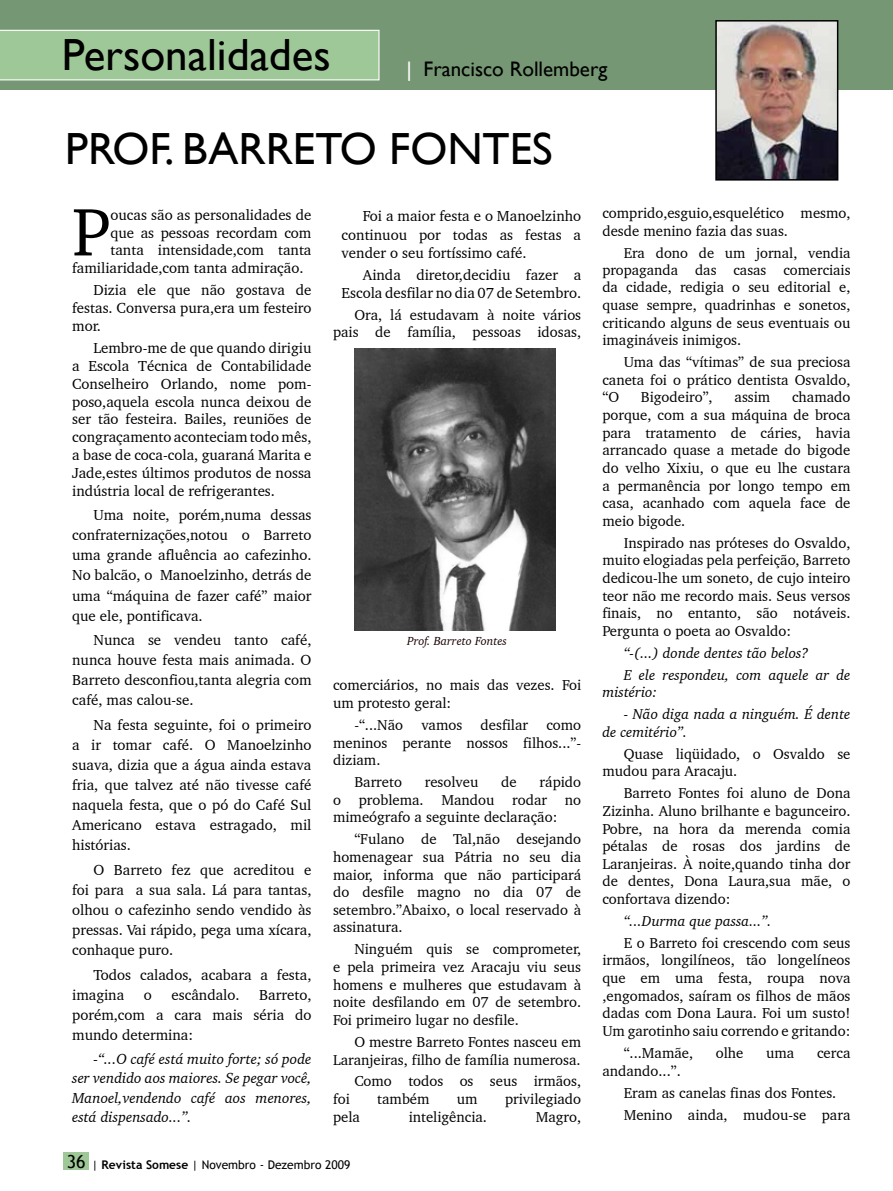
<style>
.page{position:relative;width:893px;height:1191px;background:#fff}
.page>*{position:absolute;margin:0;border:0;box-sizing:border-box;transform-origin:0 0}
.t1{font:68.7px "Charter BT";color:#000}
.t2{font:45px "Gill Sans";color:#000}
.t3{font:21px "Gill Sans";color:#000}
.t4{font:14.85px/20.1px "Charter BT";color:#000;text-align:justify}
.t5{font:italic 14.85px/19.5px "Charter BT";color:#000;text-align:justify}
.t6{font:14.7px/17.7px "Charter BT";color:#000;text-align:justify}
.t7{font:italic 14.7px/21.9px "Charter BT";color:#000}
.t8{font:14.55px/17.5px "Charter BT";color:#000;text-align:justify}
.t9{font:12px "Trebuchet MS";color:#000}
.t10{font:italic 12px "Charter BT";color:#190000}
.s1{color:#fff}
.s2{font-size:18px}
.s3{font-weight:700}
.s4{font-size:14.7px}
</style>
<div class="page">
<div style="left:64px;top:1152px;width:25px;height:17px;background:#9fc898"></div>
<div style="left:0;top:0;width:893px;height:89px;background:#759773"></div>
<div style="left:0;top:30px;width:380px;height:50px;background:#9fc898"></div>
<img style="left:718px;top:23px;width:117px;height:155px">
<div style="left:715px;top:20px;width:123px;height:161px;border:2px solid #000"></div>
<img style="left:355px;top:349px;width:200px;height:281px">
<h2 class="t2" style="left:62px;top:29px;width:270px">Personalidades</h2>
<h3 class="t3" style="left:406px;top:57px;width:202px"><span class="s1">|</span> Francisco Rollemberg</h3>
<h2 class="t2" style="left:65px;top:123px;width:489px">PROF. BARRETO FONTES</h2>
<h1 class="t1" style="left:72px;top:189px;width:40px">P</h1>
<p class="t4" style="left:110px;top:204px;width:202px">oucas são as personalidades de</p>
<p class="t4" style="left:110px;top:222px;width:202px">que as pessoas recordam com</p>
<p class="t4" style="left:110px;top:240px;width:202px">tanta intensidade,com tanta</p>
<p class="t4" style="left:72px;top:258px;width:233px">familiaridade,com tanta admiração.</p>
<p class="t4" style="left:72px;top:281px;width:241px;line-height:17.9px;text-indent:21px">Dizia ele que não gostava de festas. Conversa pura,era um festeiro mor.</p>
<p class="t4" style="left:72px;top:339px;width:241px;line-height:17.9px;text-indent:21px">Lembro-me de que quando dirigiu a Escola Técnica de Contabilidade Conselheiro Orlando, nome pom&shy;poso,aquela escola nunca deixou de ser tão festeira. Bailes, reuniões de congraçamento aconteciam todo mês, a base de coca-cola, guaraná Marita e Jade,estes últimos produtos de nossa indústria local de refrigerantes.</p>
<p class="t4" style="left:72px;top:504px;width:241px;text-indent:21px">Uma noite, porém,numa dessas confraternizações,notou o Barreto uma grande afluência ao cafezinho.<br>No balcão, o Manoelzinho, detrás de uma “máquina de fazer café” maior que ele, pontificava.</p>
<p class="t4" style="left:72px;top:629px;width:241px;text-indent:21px">Nunca se vendeu tanto café, nunca houve festa mais animada. O Barreto desconfiou,tanta alegria com café, mas calou-se.</p>
<p class="t4" style="left:72px;top:714px;width:241px;text-indent:21px">Na festa seguinte, foi o primeiro a ir tomar café. O Manoelzinho suava, dizia que a água ainda estava fria, que talvez até não tivesse café naquela festa, que o pó do Café Sul Americano estava estragado, mil histórias.</p>
<p class="t4" style="left:72px;top:859px;width:241px;text-indent:21px">O Barreto fez que acreditou e foi para a sua sala. Lá para tantas, olhou o cafezinho sendo vendido às pressas. Vai rápido, pega uma xícara, conhaque puro.</p>
<p class="t4" style="left:72px;top:964px;width:241px;text-indent:21px">Todos calados, acabara a festa, imagina</p>
<p class="t4" style="left:144px;top:984px;width:10px">o</p>
<p class="t4" style="left:172px;top:984px;width:70px">escândalo.</p>
<p class="t4" style="left:72px;top:984px;width:241px;text-indent:187px">Barreto, porém,com a cara mais séria do mundo determina:</p>
<p class="t5" style="left:72px;top:1048px;width:241px;text-indent:21px">-“...O café está muito forte; só pode ser vendido aos maiores. Se pegar você, Manoel,vendendo café aos menores, está dispensado...”.</p>
<p class="t4" style="left:342px;top:205px;width:241px;line-height:19.5px;text-align:right">Foi a maior festa e o Manoelzinho continuou por todas as festas a</p>
<p class="t4" style="left:363px;top:242px;width:220px;line-height:22px;text-indent:-21px">vender o seu fortíssimo café.<br>Ainda diretor,decidiu fazer a</p>
<p class="t4" style="left:342px;top:282px;width:241px">Escola desfilar no dia 07 de Setembro.</p>
<p class="t6" style="left:333px;top:305px;width:250px;text-align:right">Ora, lá estudavam à noite vários pais de família, pessoas idosas,</p>
<p class="t10" style="left:407px;top:633px;width:101px">Prof. Barreto Fontes</p>
<p class="t6" style="left:333px;top:676px;width:250px">comerciários, no mais das vezes. Foi um protesto geral:</p>
<p class="t6" style="left:333px;top:715px;width:250px;text-indent:21px">-“...Não vamos desfilar como meninos perante nossos filhos...”- diziam.</p>
<p class="t6" style="left:354px;top:773px;width:49px">Barreto</p>
<p class="t6" style="left:425px;top:773px;width:55px">resolveu</p>
<p class="t6" style="left:501px;top:773px;width:17px">de</p>
<p class="t6" style="left:333px;top:773px;width:250px;text-indent:207px">rápido o problema. Mandou rodar no mimeógrafo a seguinte declaração:</p>
<p class="t6" style="left:333px;top:830px;width:250px;text-indent:21px">“Fulano de Tal,não desejando homenagear sua Pátria no seu dia maior, informa que não participará do desfile magno no dia 07 de setembro.”Abaixo, o local reservado à assinatura.</p>
<p class="t6" style="left:333px;top:940px;width:250px;text-indent:21px">Ninguém quis se comprometer, e pela primeira vez Aracaju viu seus homens e mulheres que estudavam à noite desfilando em 07 de setembro.<br>Foi primeiro lugar no desfile.</p>
<p class="t6" style="left:333px;top:1032px;width:250px;text-align:right">O mestre Barreto Fontes nasceu em<br>Laranjeiras, filho de família numerosa.</p>
<p class="t6" style="left:354px;top:1072px;width:228px">Como todos os seus irmãos,</p>
<p class="t6" style="left:333px;top:1089px;width:18px">foi</p>
<p class="t6" style="left:377px;top:1089px;width:54px">também</p>
<p class="t6" style="left:457px;top:1089px;width:22px">um</p>
<p class="t6" style="left:505px;top:1089px;width:78px">privilegiado</p>
<p class="t6" style="left:333px;top:1107px;width:28px">pela</p>
<p class="t6" style="left:409px;top:1107px;width:80px">inteligência.</p>
<p class="t6" style="left:536px;top:1107px;width:47px">Magro,</p>
<p class="t9" style="left:67px;top:1157px;width:285px"><span class="s2">36</span> | <span class="s3">Revista Somese</span> | Novembro - Dezembro 2009</p>
<p class="t6" style="left:602px;top:204px;width:250px">comprido,esguio,esquelético mesmo, desde menino fazia das suas.</p>
<p class="t8" style="left:602px;top:243px;width:250px;text-indent:21px">Era dono de um jornal, vendia propaganda das casas comerciais da cidade, redigia o seu editorial e, quase sempre, quadrinhas e sonetos, criticando alguns de seus <span class="s4">eventuais ou</span></p>
<p class="t6" style="left:624px;top:329px;width:228px;line-height:21.9px;text-indent:-21px">imagináveis inimigos.<br>Uma das “vítimas” de sua preciosa</p>
<p class="t6" style="left:602px;top:370px;width:250px">caneta foi o prático dentista Osvaldo, “O</p>
<p class="t6" style="left:602px;top:388px;width:250px;text-indent:190px">chamado porque, com a sua máquina de broca para tratamento de cáries, havia arrancado quase a metade do bigode do velho Xixiu, o que eu lhe custara a permanência por longo tempo em casa, acanhado com aquela face de meio bigode.</p>
<p class="t6" style="left:602px;top:533px;width:250px;text-indent:21px">Inspirado nas próteses do Osvaldo, muito elogiadas pela perfeição, Barreto dedicou-lhe um soneto, de cujo inteiro teor não me recordo mais. Seus versos finais, no entanto, são notáveis.<br>Pergunta o poeta ao Osvaldo:</p>
<p class="t7" style="left:624px;top:641px;width:228px">“-(...) donde dentes tão belos?<br>E ele respondeu, com aquele ar de</p>
<p class="t7" style="left:602px;top:681px;width:56px">mistério:</p>
<p class="t7" style="left:602px;top:705px;width:250px;line-height:17.7px;text-indent:21px">- Não diga nada a ninguém. É dente de cemitério”.</p>
<p class="t6" style="left:602px;top:744px;width:250px;text-indent:21px">Quase liqüidado, o Osvaldo se mudou para Aracaju.</p>
<p class="t6" style="left:602px;top:784px;width:250px;text-indent:21px">Barreto Fontes foi aluno de Dona Zizinha. Aluno brilhante e bagunceiro.<br>Pobre, na hora da merenda comia pétalas de rosas dos jardins de Laranjeiras. À noite,quando tinha dor de dentes, Dona Laura,sua mãe, o confortava dizendo:</p>
<p class="t7" style="left:624px;top:909px;width:149px">“...Durma que passa...”.</p>
<p class="t6" style="left:602px;top:933px;width:250px;text-indent:21px">E o Barreto foi crescendo com seus irmãos, longilíneos, tão longelíneos que em uma festa, roupa nova ,engomados, saíram os filhos de mãos dadas com Dona Laura. Foi um susto!<br>Um garotinho saiu correndo e gritando:</p>
<p class="t6" style="left:624px;top:1043px;width:71px">“...Mamãe,</p>
<p class="t6" style="left:716px;top:1043px;width:29px">olhe</p>
<p class="t6" style="left:766px;top:1043px;width:30px">uma</p>
<p class="t6" style="left:817px;top:1043px;width:35px">cerca</p>
<p class="t6" style="left:624px;top:1059px;width:228px;line-height:22.4px;text-align:left;text-indent:-21px">andando...”.<br>Eram as canelas finas dos Fontes.<br>Menino ainda, mudou-se para</p>
<p class="t6" style="left:641px;top:388px;width:73px">Bigodeiro”,</p>
<p class="t6" style="left:734px;top:388px;width:37px">assim</p>
</div>
